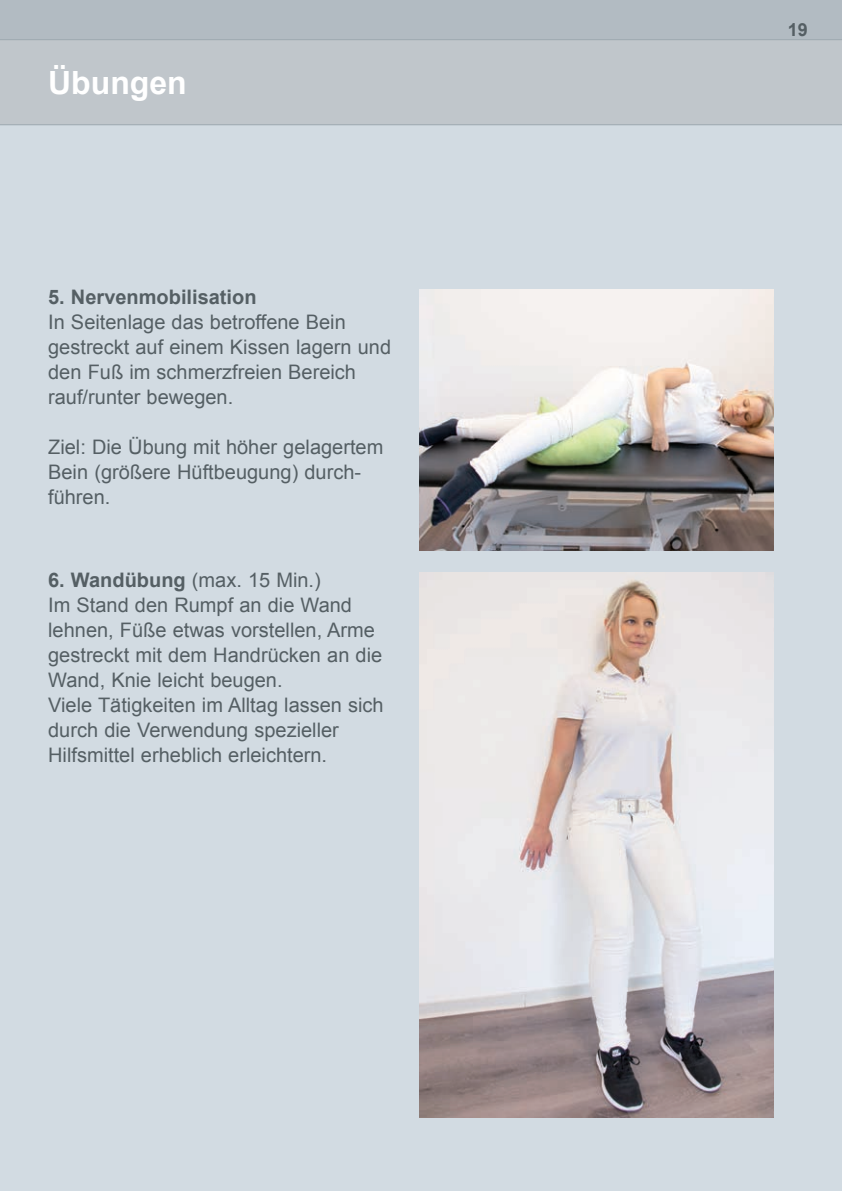
<style>
.page{position:relative;width:842px;height:1191px;background:#d2dbe2}
.page>*{position:absolute;margin:0;border:0;box-sizing:border-box;transform-origin:0 0}
.t1{font:700 32px "Arial";color:#fff}
.t2{font:20px/25px "Arial";color:#555f64}
.t3{font:700 20px "Arial";color:#555f64}
.t4{font:700 18px "Arial";color:#555f64}
.s1{font-weight:700}
</style>
<div class="page">
<div style="left:0;top:40px;width:842px;height:85px;background:#c0c6cb"></div>
<div style="left:0;top:0;width:842px;height:40px;background:#b2bbc2"></div>
<hr style="left:0;top:39px;width:842px;height:1px;background:#9da9b0">
<hr style="left:0;top:124px;width:842px;height:1px;background:#9da9b0">
<img style="left:420px;top:289px;width:354px;height:261px">
<img style="left:420px;top:572px;width:354px;height:545px">
<h1 class="t1" style="left:48px;top:65px;width:140px">Übungen</h1>
<p class="t3" style="left:48px;top:286px;width:210px">5. Nervenmobilisation</p>
<p class="t2" style="left:48px;top:309px;width:344px">In Seitenlage das betroffene Bein gestreckt auf einem Kissen lagern und den Fuß im schmerzfreien Bereich rauf/runter bewegen.</p>
<p class="t2" style="left:48px;top:434px;width:337px">Ziel: Die Übung mit höher gelagertem<br>Bein (größere Hüftbeugung) durch&shy;führen.</p>
<p class="t2" style="left:48px;top:567px;width:337px"><span class="s1">6. Wandübung</span> (max. 15 Min.)<br>Im Stand den Rumpf an die Wand lehnen, Füße etwas vorstellen, Arme gestreckt mit dem Handrücken an die Wand, Knie leicht beugen.<br>Viele Tätigkeiten im Alltag lassen sich durch die Verwendung spezieller Hilfsmittel erheblich erleichtern.</p>
<p class="t4" style="left:788px;top:19px;width:22px">19</p>
</div>
